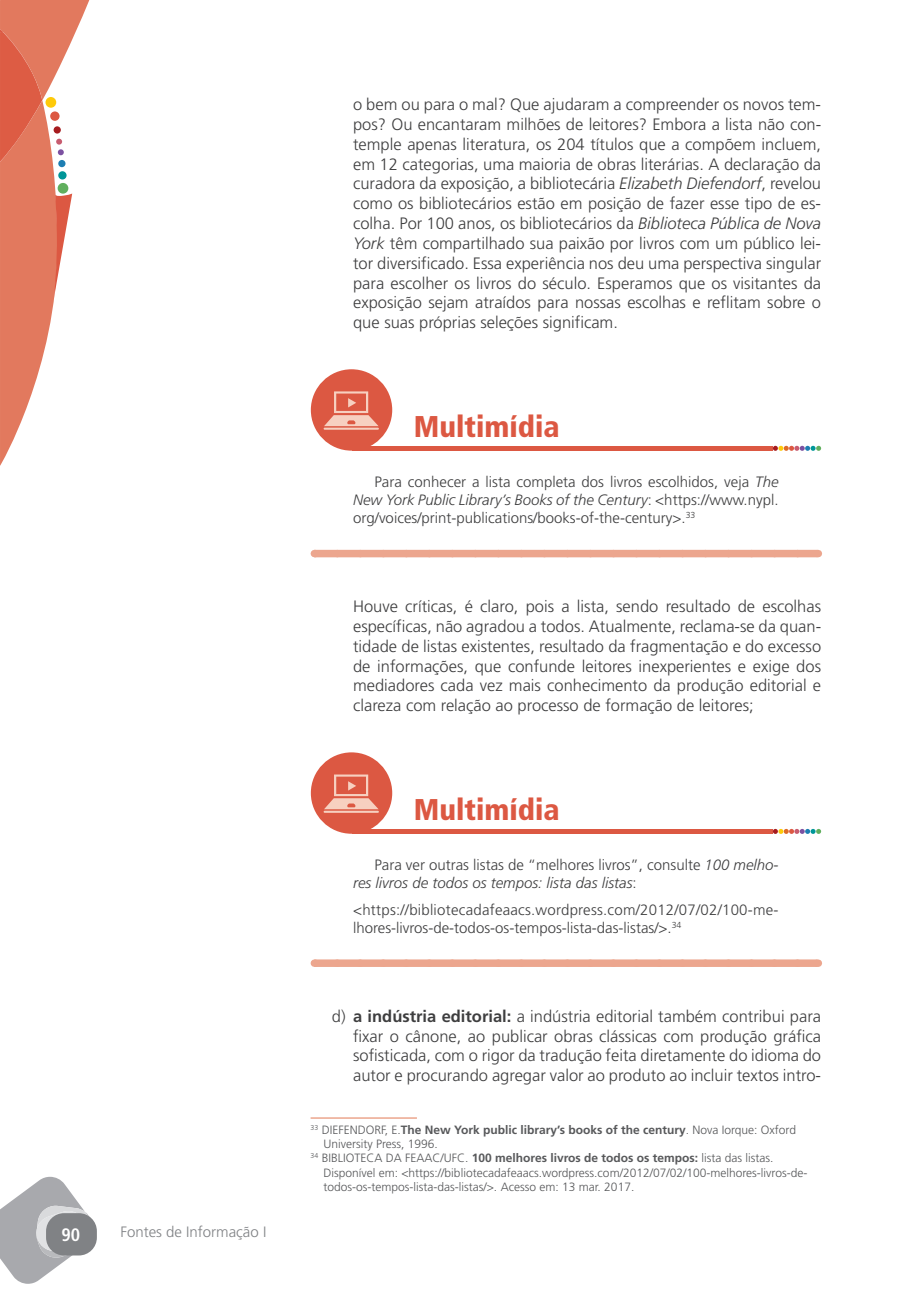
<style>
.page{position:relative;width:919px;height:1289px;background:#fff}
.page>*{position:absolute;margin:0;border:0;box-sizing:border-box;transform-origin:0 0}
.t1{font:900 condensed 30px "Frutiger LT Std";color:#dc5842}
.t2{font:700 condensed 18px "Frutiger LT Std";color:#fff}
.t3{font:300 16.5px/19.8px "Frutiger LT Std";color:#3e3e3f;text-align:justify}
.t4{font:300 15px/18px "Frutiger LT Std";color:#3e3e3f;text-align:justify}
.t5{font:italic 300 15px/18px "Frutiger LT Std";color:#3e3e3f}
.t6{font:300 15px "Frutiger LT Std";color:#808285}
.t7{font:300 12px "Frutiger LT Std";color:#57585a}
.t8{font:700 12px "Frutiger LT Std";color:#57585a}
.s1{font-style:italic}
.s2{font-style:normal}
.s3{font-weight:700}
.s4{font-weight:300}
</style>
<div class="page">
<svg style="left:0;top:1176px;width:96px;height:107px"></svg>
<div style="left:46px;top:1213px;width:51px;height:42px;background:#808285;border-radius:18px"></div>
<svg style="left:0;top:0;width:89px;height:466px"></svg>
<div style="left:314px;top:550px;width:503px;height:7px;background:#eca68e"></div>
<div style="left:314px;top:959px;width:503px;height:7px;background:#eca68e"></div>
<svg style="left:337px;top:959px;width:468px;height:1px"></svg>
<div style="left:311px;top:369px;width:81px;height:81px;background:#dc5842;border-radius:50%"></div>
<hr style="left:323px;top:427px;width:56px;height:3px;background:#f7d0c0">
<svg style="left:324px;top:391px;width:54px;height:35px"></svg>
<hr style="left:352px;top:446px;width:420px;height:4px;background:#dc5842">
<svg style="left:772px;top:446px;width:49px;height:5px"></svg>
<div style="left:311px;top:752px;width:81px;height:81px;background:#dc5842;border-radius:50%"></div>
<hr style="left:323px;top:810px;width:56px;height:2px;background:#f7d0c0">
<svg style="left:324px;top:774px;width:54px;height:35px"></svg>
<hr style="left:352px;top:829px;width:420px;height:4px;background:#dc5842">
<svg style="left:772px;top:828px;width:49px;height:6px"></svg>
<hr style="left:310px;top:1117px;width:107px;height:1px;background:#eca68e">
<p class="t2" style="left:61px;top:1223px;width:20px">90</p>
<p class="t6" style="left:120px;top:1223px;width:147px">Fontes de Informação I</p>
<p class="t3" style="left:353px;top:95px;width:469px">o bem ou para o mal? Que ajudaram a compreender os novos tem&shy;pos? Ou encantaram milhões de leitores? Embora a lista não con&shy;temple apenas literatura, os 204 títulos que a compõem incluem, em 12 categorias, uma maioria de obras literárias. A declaração da curadora da exposição, a bibliotecária <span class="s1">Elizabeth Diefendorf</span>, revelou como os bibliotecários estão em posição de fazer esse tipo de es&shy;colha. Por 100 anos, os bibliotecários da <span class="s1">Biblioteca Pública de Nova York</span> têm compartilhado sua paixão por livros com um público lei&shy;tor diversificado. Essa experiência nos deu uma perspectiva singular para escolher os livros do século. Esperamos que os visitantes da exposição sejam atraídos para nossas escolhas e reflitam sobre o que suas próprias seleções significam.</p>
<h1 class="t1" style="left:414px;top:409px;width:147px">Multimídia</h1>
<p class="t4" style="left:353px;top:473px;width:427px;text-indent:21px">Para conhecer a lista completa dos livros escolhidos, veja <span class="s1">The New York Public Library’s Books of the Century</span>: &lt;https://www.nypl. org/voices/print-publications/books-of-the-century&gt;.<sup>33</sup></p>
<p class="t3" style="left:353px;top:597px;width:469px">Houve críticas, é claro, pois a lista, sendo resultado de escolhas específicas, não agradou a todos. Atualmente, reclama-se da quan&shy;tidade de listas existentes, resultado da fragmentação e do excesso de informações, que confunde leitores inexperientes e exige dos mediadores cada vez mais conhecimento da produção editorial e clareza com relação ao processo de formação de leitores;</p>
<h1 class="t1" style="left:414px;top:792px;width:147px">Multimídia</h1>
<p class="t5" style="left:353px;top:856px;width:427px;text-indent:21px"><span class="s2">Para ver outras listas de “melhores livros”, consulte</span> 100 melho&shy;res livros de todos os tempos: lista das listas<span class="s2">:</span></p>
<p class="t4" style="left:353px;top:901px;width:427px">&lt;https://bibliotecadafeaacs.wordpress.com/2012/07/02/100-me&shy;lhores-livros-de-todos-os-tempos-lista-das-listas/&gt;.<sup>34</sup></p>
<p class="t3" style="left:353px;top:1006px;width:469px;text-indent:-21px">d) <span class="s3">a indústria editorial:</span> a indústria editorial também contribui para fixar o cânone, ao publicar obras clássicas com produção gráfica sofisticada, com o rigor da tradução feita diretamente do idioma do autor e procurando agregar valor ao produto ao incluir textos intro-</p>
<p class="t8" style="left:310px;top:1122px;width:487px"><sup>33</sup> <span class="s4">DIEFENDORF, E.</span>The New York public library’s books of the century<span class="s4">. Nova Iorque: Oxford</span></p>
<p class="t7" style="left:323px;top:1136px;width:116px">University Press, 1996.</p>
<p class="t7" style="left:310px;top:1151px;width:464px"><sup>34</sup> BIBLIOTECA DA FEAAC/UFC. <span class="s3">100 melhores livros de todos os tempos:</span> lista das listas.</p>
<p class="t7" style="left:323px;top:1165px;width:485px">Disponível em: &lt;https://bibliotecadafeaacs.wordpress.com/2012/07/02/100-melhores-livros-de-</p>
<p class="t7" style="left:323px;top:1180px;width:312px">todos-os-tempos-lista-das-listas/&gt;. Acesso em: 13 mar. 2017.</p>
</div>
